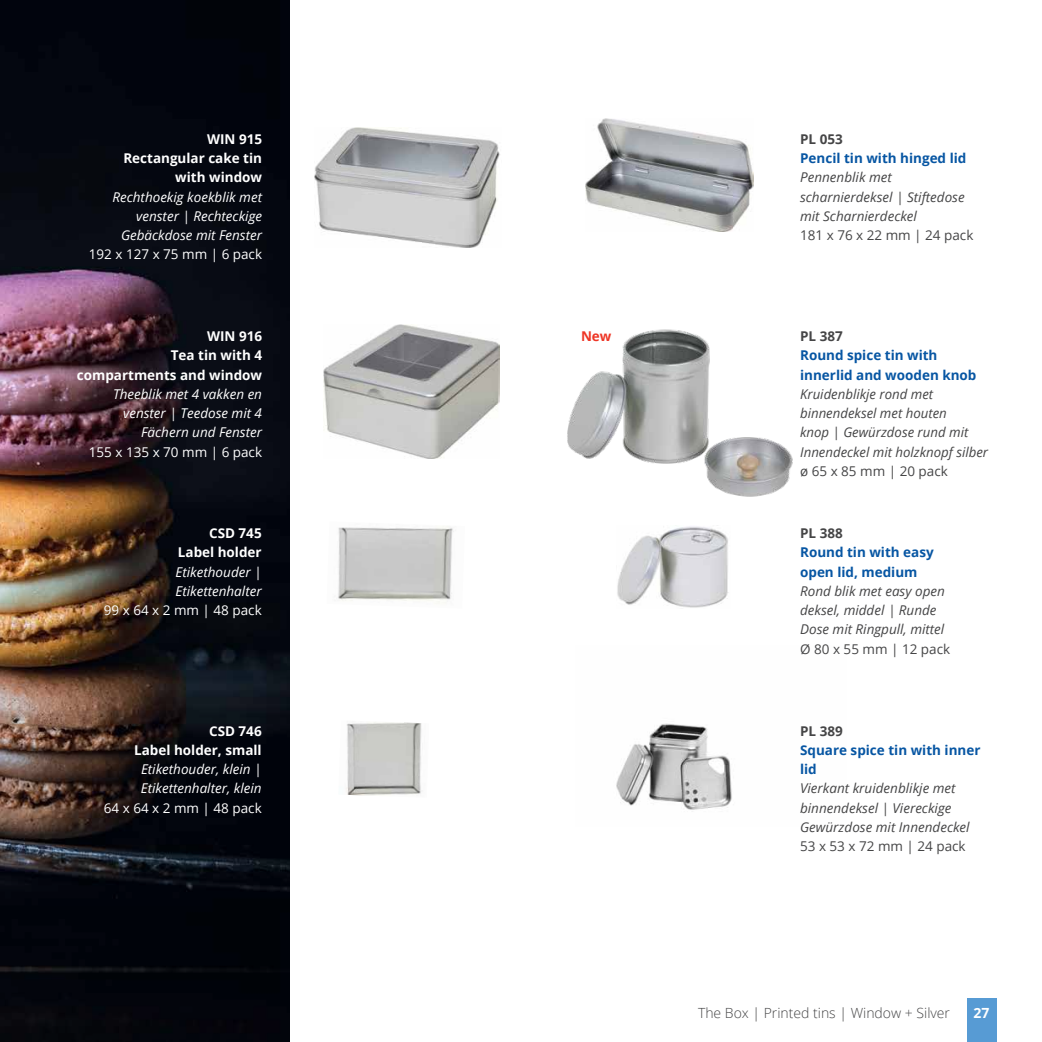
<style>
.page{position:relative;width:1042px;height:1042px;background:#fff}
.page>*{position:absolute;margin:0;border:0;box-sizing:border-box;transform-origin:0 0}
.t1{font:300 14px "Open Sans";color:#454546}
.t2{font:700 14px "Open Sans";color:#fff}
.t3{font:italic 13.47px/19.2px "Open Sans";color:#454546}
.t4{font:italic 13.47px/19.2px "Open Sans";color:#fff;text-align:right}
.t5{font:700 13.47px/19.2px "Open Sans";color:#0756a3}
.t6{font:700 13.47px/19.2px "Open Sans";color:#fff;text-align:right}
.t7{font:13.47px "Open Sans";color:#fff}
.t8{font:13.47px "Open Sans";color:#454546}
.t9{font:700 13.47px "Open Sans";color:#454546}
.t10{font:700 13.47px "Open Sans";color:#ee3525}
</style>
<div class="page">
<div style="left:966px;top:999px;width:30px;height:43px;background:#579bd4"></div>
<img style="left:0;top:0;width:289px;height:512px">
<img style="left:0;top:512px;width:289px;height:530px">
<img style="left:323px;top:325px;width:176px;height:134px">
<img style="left:314px;top:127px;width:186px;height:120px">
<img style="left:346px;top:722px;width:76px;height:74px">
<img style="left:338px;top:526px;width:116px;height:77px">
<img style="left:616px;top:723px;width:116px;height:87px">
<img style="left:586px;top:118px;width:168px;height:114px">
<img style="left:617px;top:526px;width:112px;height:82px">
<img style="left:567px;top:329px;width:226px;height:168px">
<p class="t6" style="left:123px;top:129px;width:140px">WIN 915<br>Rectangular cake tin with window</p>
<p class="t4" style="left:112px;top:187px;width:151px">Rechthoekig koekblik met venster | Rechteckige<br>Gebäckdose mit Fenster</p>
<p class="t7" style="left:89px;top:245px;width:175px">192 x 127 x 75 mm | 6 pack</p>
<p class="t6" style="left:77px;top:326px;width:187px">WIN 916<br>Tea tin with 4 compartments and window</p>
<p class="t4" style="left:113px;top:384px;width:150px">Theeblik met 4 vakken en venster | Teedose mit 4<br>Fächern und Fenster</p>
<p class="t7" style="left:89px;top:442px;width:175px">155 x 135 x 70 mm | 6 pack</p>
<p class="t6" style="left:178px;top:523px;width:85px">CSD 745<br>Label holder</p>
<p class="t4" style="left:175px;top:562px;width:88px;text-align:left">Etikethouder |<br>Etikettenhalter</p>
<p class="t7" style="left:104px;top:601px;width:159px">99 x 64 x 2 mm | 48 pack</p>
<p class="t6" style="left:134px;top:721px;width:129px">CSD 746<br>Label holder, small</p>
<p class="t4" style="left:141px;top:759px;width:122px;text-align:left">Etikethouder, klein |<br>Etikettenhalter, klein</p>
<p class="t7" style="left:104px;top:798px;width:159px">64 x 64 x 2 mm | 48 pack</p>
<p class="t10" style="left:581px;top:327px;width:32px">New</p>
<p class="t9" style="left:800px;top:129px;width:44px">PL 053</p>
<p class="t5" style="left:800px;top:148px;width:168px">Pencil tin with hinged lid</p>
<p class="t3" style="left:800px;top:167px;width:166px">Pennenblik met scharnierdeksel | Stiftedose mit Scharnierdeckel</p>
<p class="t8" style="left:800px;top:226px;width:175px">181 x 76 x 22 mm | 24 pack</p>
<p class="t9" style="left:800px;top:327px;width:44px">PL 387</p>
<p class="t5" style="left:800px;top:345px;width:178px">Round spice tin with innerlid and wooden knob</p>
<p class="t3" style="left:800px;top:384px;width:189px">Kruidenblikje rond met binnendeksel met houten<br>knop | Gewürzdose rund mit<br>Innendeckel mit holzknopf silber</p>
<p class="t8" style="left:800px;top:462px;width:149px">ø 65 x 85 mm | 20 pack</p>
<p class="t9" style="left:800px;top:524px;width:44px">PL 388</p>
<p class="t5" style="left:800px;top:542px;width:135px">Round tin with easy open lid, medium</p>
<p class="t3" style="left:800px;top:581px;width:146px">Rond blik met easy open deksel, middel | Runde<br>Dose mit Ringpull, mittel</p>
<p class="t8" style="left:800px;top:639px;width:152px">Ø 80 x 55 mm | 12 pack</p>
<p class="t9" style="left:800px;top:721px;width:44px">PL 389</p>
<p class="t5" style="left:800px;top:740px;width:182px">Square spice tin with inner lid</p>
<p class="t3" style="left:800px;top:778px;width:171px">Vierkant kruidenblikje met binnendeksel | Viereckige<br>Gewürzdose mit Innendeckel</p>
<p class="t8" style="left:800px;top:837px;width:167px">53 x 53 x 72 mm | 24 pack</p>
<p class="t1" style="left:698px;top:1003px;width:253px">The Box | Printed tins | Window + Silver</p>
<p class="t2" style="left:973px;top:1003px;width:17px">27</p>
</div>
